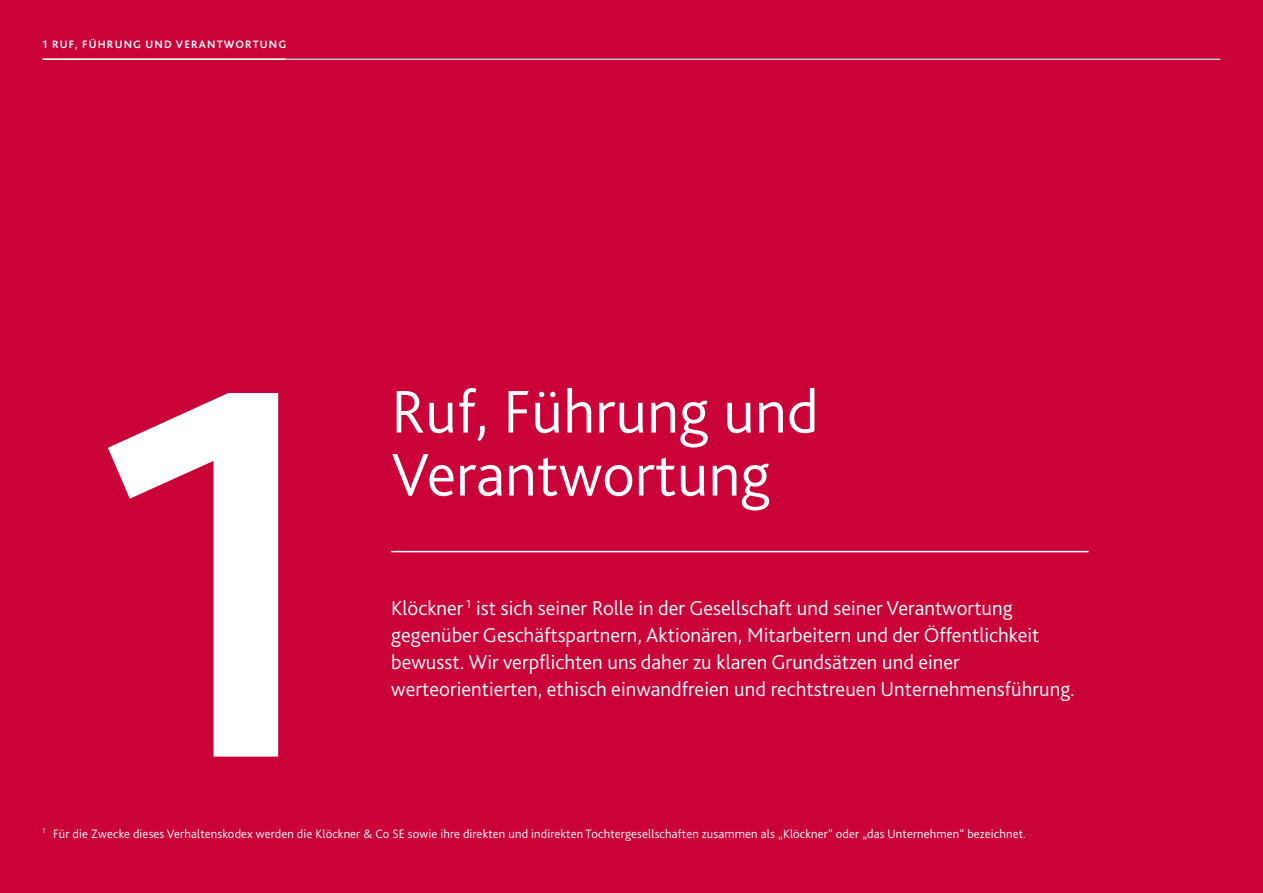
<style>
.page{position:relative;width:1263px;height:893px;background:#ca0237}
.page>*{position:absolute;margin:0;border:0;box-sizing:border-box;transform-origin:0 0}
.t1{font:700 547.5px "Kl Bliss";color:#fff}
.t2{font:300 63px/63px "Kl Bliss";color:#fff}
.t3{font:300 21px/27px "Kl Bliss";color:#fff}
.t4{font:300 12.75px "Kl Bliss";letter-spacing:.01em;color:#fff}
.t5{font:700 11.25px "Kl Bliss";letter-spacing:.1em;color:#fff}
</style>
<div class="page">
<hr style="left:43px;top:59px;width:1177px;height:1px;background:#c5c6c6">
<hr style="left:43px;top:59px;width:242px;height:1px;background:#fff">
<hr style="left:391px;top:551px;width:698px;height:1px;background:#fff">
<p class="t5" style="left:43px;top:37px;width:243px">1 RUF, FÜHRU NG U ND VERANTWORTU NG</p>
<h1 class="t1" style="left:91px;top:235px;width:245px">1</h1>
<h2 class="t2" style="left:391px;top:379px;width:429px">Ruf, Führung und<br>Verantwortung</h2>
<p class="t3" style="left:391px;top:594px;width:685px">Klöckner <sup>1</sup> ist sich seiner Rolle in der Gesellschaft und seiner Verantwortung gegenüber Geschäftspartnern, Aktionären, Mitarbeitern und der Öffentlichkeit bewusst. Wir verpflichten uns daher zu klaren Grundsätzen und einer werteorientierten, ethisch einwandfreien und rechtstreuen Unternehmensführung.</p>
<p class="t4" style="left:43px;top:825px;width:985px"><sup>1</sup> Für die Zwecke dieses Verhaltenskodex werden die Klöckner &amp; Co SE sowie ihre direkten und indirekten Tochtergesellschaften zusammen als „Klöckner“ oder „das Unternehmen“ bezeichnet.</p>
</div>
